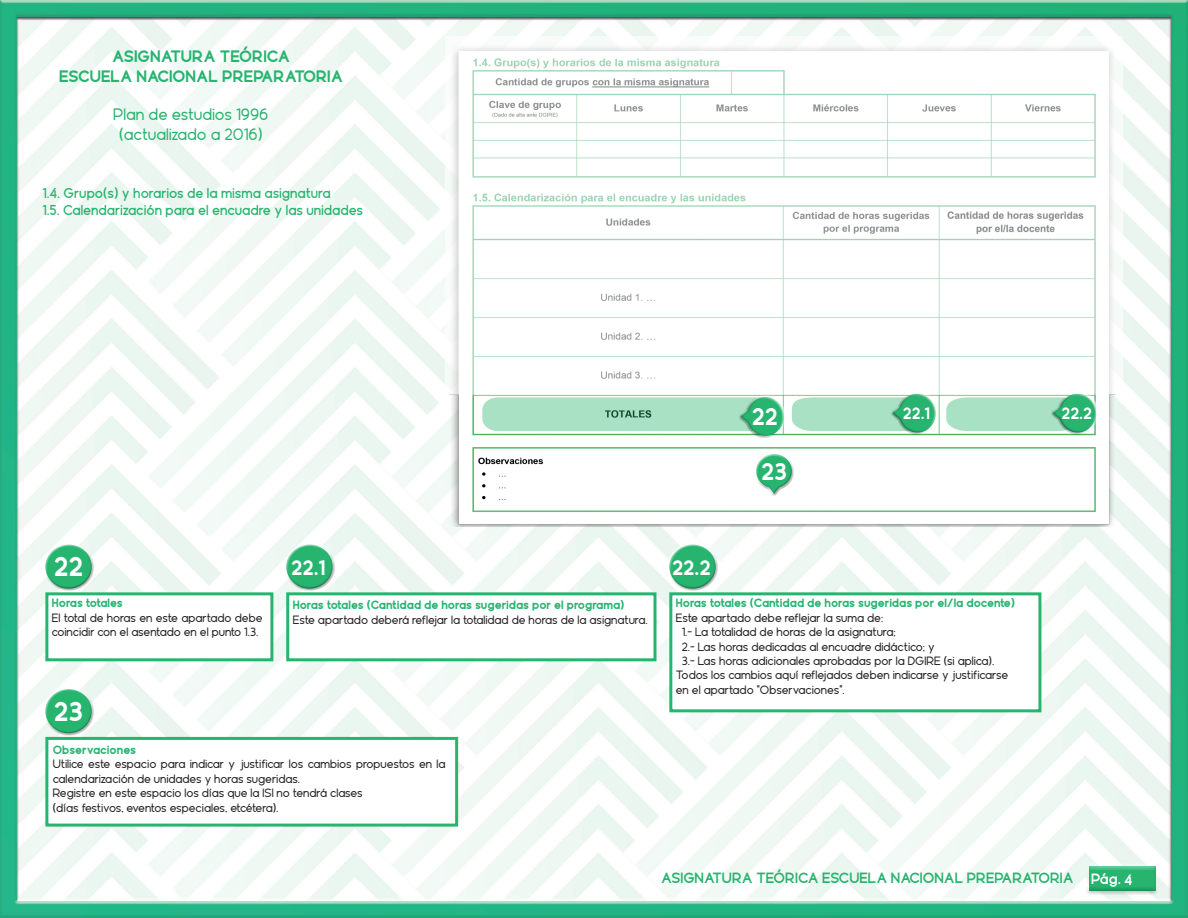
<style>
.page{position:relative;width:1188px;height:918px;background:#fff}
.page>*{position:absolute;margin:0;border:0;box-sizing:border-box;transform-origin:0 0}
.t1{font:900 27.3px "Geomatrix";color:#fff}
.t2{font:900 24.15px "Geomatrix";color:#fff}
.t3{font:900 21px "Geomatrix";color:#fff}
.t4{font:900 16.5px/19.8px "Geomatrix";color:#26b46f;text-align:center}
.t5{font:16.5px/19.8px "Geomatrix";color:#26b46f;text-align:center}
.t6{font:900 16.5px "Geomatrix";color:#fff}
.t7{font:700 14.85px "Geomatrix";color:#26b46f}
.t8{font:700 14.85px "Geomatrix";color:#fff}
.t9{font:500 13.95px/16.8px "Geomatrix";color:#26b46f}
.t10{font:12px/14.4px "Geomatrix";letter-spacing:-.005em;color:#231f20}
.t11{font:900 12px "Geomatrix";color:#26b46f}
</style>
<div class="page">
<img style="left:0;top:0;width:1188px;height:918px">
<div style="left:1085px;top:863px;width:74px;height:8px;background:#fff;opacity:.55"></div>
<div style="left:1085px;top:870px;width:74px;height:26px;background:#231f20;opacity:.34"></div>
<img style="left:446px;top:36px;width:677px;height:491px">
<div style="left:754px;top:452px;width:38px;height:27px;background:#fff;opacity:.75"></div>
<div style="left:755px;top:460px;width:39px;height:36px;background:#231f20;opacity:.34"></div>
<svg style="left:482px;top:396px;width:304px;height:41px;background:#b1e2c8"></svg>
<div style="left:757px;top:395px;width:29px;height:41px;background:#fff;opacity:.75"></div>
<div style="left:739px;top:397px;width:39px;height:41px;background:#231f20;opacity:.34"></div>
<svg style="left:792px;top:392px;width:145px;height:42px"></svg>
<div style="left:909px;top:392px;width:29px;height:41px;background:#fff;opacity:.75"></div>
<div style="left:891px;top:393px;width:39px;height:42px;background:#231f20;opacity:.34"></div>
<svg style="left:946px;top:392px;width:152px;height:42px"></svg>
<div style="left:1069px;top:392px;width:29px;height:41px;background:#fff;opacity:.75"></div>
<div style="left:1051px;top:393px;width:39px;height:42px;background:#231f20;opacity:.34"></div>
<svg style="left:44px;top:591px;width:231px;height:72px"></svg>
<svg style="left:44px;top:735px;width:416px;height:93px"></svg>
<svg style="left:285px;top:591px;width:373px;height:72px"></svg>
<svg style="left:668px;top:591px;width:375px;height:123px"></svg>
<div style="left:43px;top:542px;width:49px;height:34px;background:#fff;opacity:.75"></div>
<div style="left:45px;top:552px;width:49px;height:39px;background:#231f20;opacity:.34"></div>
<div style="left:43px;top:687px;width:49px;height:33px;background:#fff;opacity:.75"></div>
<div style="left:45px;top:696px;width:49px;height:40px;background:#231f20;opacity:.34"></div>
<div style="left:284px;top:542px;width:49px;height:34px;background:#fff;opacity:.75"></div>
<div style="left:286px;top:552px;width:49px;height:39px;background:#231f20;opacity:.34"></div>
<div style="left:667px;top:542px;width:49px;height:34px;background:#fff;opacity:.75"></div>
<div style="left:669px;top:552px;width:49px;height:39px;background:#231f20;opacity:.34"></div>
<h3 class="t4" style="left:59px;top:47px;width:285px">ASIGNATURA TEÓRICA<br>ESCUELA NACIONAL PREPARATORIA</h3>
<h3 class="t5" style="left:113px;top:105px;width:157px">Plan de estudios 1996 (actualizado a 2016)</h3>
<p class="t9" style="left:42px;top:185px;width:322px">1.4. Grupo(s) y horarios de la misma asignatura<br>1.5. Calendarización para el encuadre y las unidades</p>
<h1 class="t1" style="left:54px;top:551px;width:31px">22</h1>
<h3 class="t3" style="left:291px;top:555px;width:36px">22.1</h3>
<h3 class="t3" style="left:672px;top:555px;width:40px">22.2</h3>
<h2 class="t2" style="left:752px;top:403px;width:28px">22</h2>
<h3 class="t6" style="left:903px;top:404px;width:29px">22.1</h3>
<h3 class="t6" style="left:1062px;top:404px;width:32px">22.2</h3>
<h2 class="t2" style="left:761px;top:458px;width:27px">23</h2>
<p class="t11" style="left:52px;top:596px;width:72px">Horas totales</p>
<p class="t10" style="left:52px;top:611px;width:212px">El total de horas en este apartado debe coincidir con el asentado en el punto 1.3.</p>
<h1 class="t1" style="left:54px;top:695px;width:31px">23</h1>
<p class="t11" style="left:293px;top:598px;width:333px">Horas totales (Cantidad de horas sugeridas por el programa)</p>
<p class="t10" style="left:293px;top:613px;width:356px">Este apartado deberá reflejar la totalidad de horas de la asignatura.</p>
<p class="t11" style="left:53px;top:743px;width:85px">Observaciones</p>
<p class="t10" style="left:53px;top:757px;width:394px">Utilice este espacio para indicar y justificar los cambios propuestos en la calendarización de unidades y horas sugeridas.<br>Registre en este espacio los días que la ISI no tendrá clases<br>(días festivos, eventos especiales, etcétera).</p>
<p class="t11" style="left:676px;top:596px;width:341px">Horas totales (Cantidad de horas sugeridas por el/la docente)</p>
<p class="t10" style="left:676px;top:611px;width:209px">Este apartado debe reflejar la suma de:</p>
<p class="t10" style="left:682px;top:625px;width:215px">1.- La totalidad de horas de la asignatura;</p>
<p class="t10" style="left:682px;top:639px;width:255px">2.- Las horas dedicadas al encuadre didáctico; y</p>
<p class="t10" style="left:682px;top:654px;width:314px">3.- Las horas adicionales aprobadas por la DGIRE (si aplica).</p>
<p class="t10" style="left:676px;top:668px;width:334px">Todos los cambios aquí reflejados deben indicarse y justificarse</p>
<p class="t10" style="left:676px;top:683px;width:170px">en el apartado “Observaciones”.</p>
<p class="t7" style="left:661px;top:870px;width:414px">ASIGNATURA TEÓRICA ESCUELA NACIONAL PREPARATORIA</p>
<p class="t8" style="left:1091px;top:870px;width:43px">Pág. 4</p>
</div>
